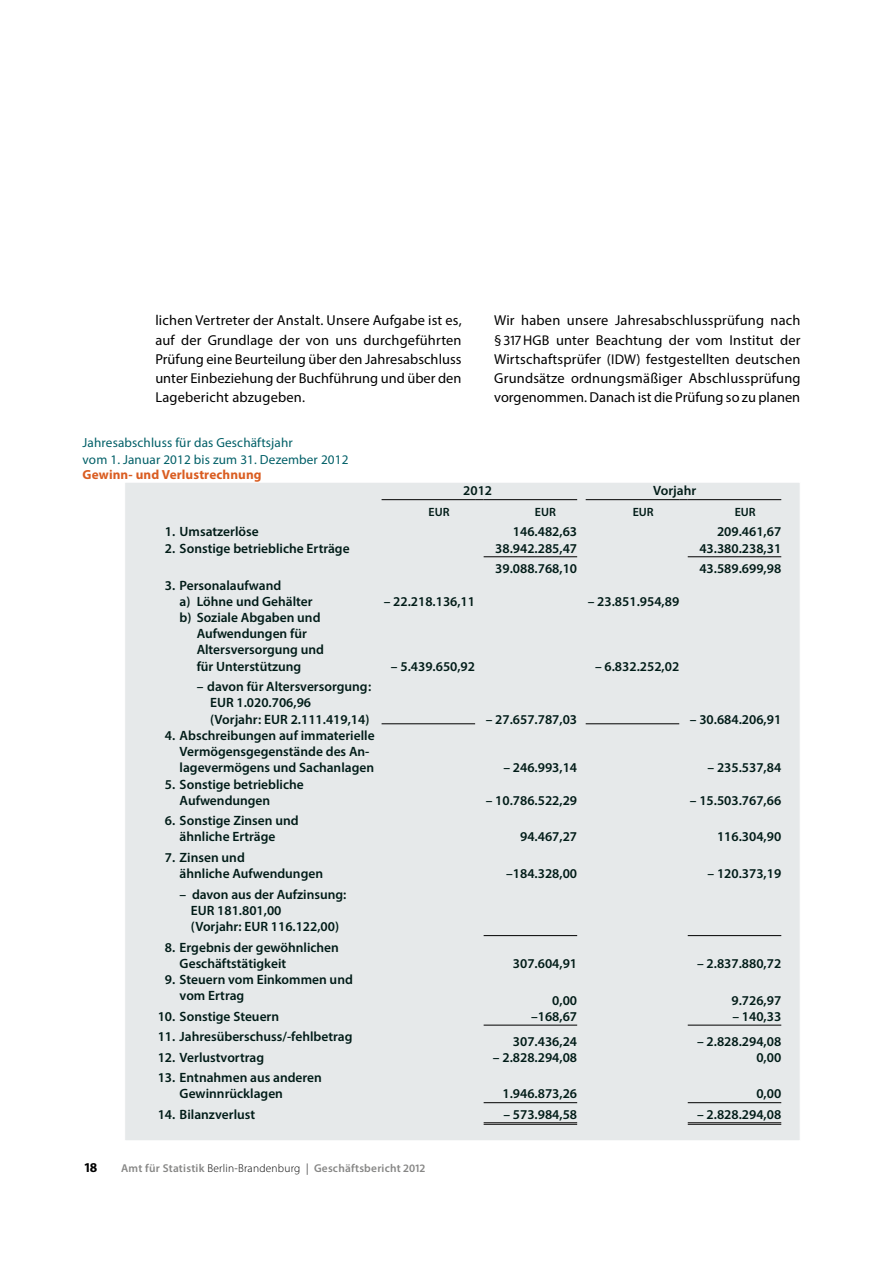
<style>
.page{position:relative;width:893px;height:1263px;background:#fff}
.page>*{position:absolute;margin:0;border:0;box-sizing:border-box;transform-origin:0 0}
.t1{font:14.4px/19.2px "Myriad Pro";letter-spacing:.005em;color:#000;text-align:justify}
.t2{font:600 13.5px/16.2px "Myriad Pro";color:#001b17}
.t3{font:700 13.5px "Myriad Pro";color:#000}
.t4{font:13.2px/16.5px "Myriad Pro";letter-spacing:.01em;color:#005f67}
.t5{font:700 13.2px "Myriad Pro";letter-spacing:.01em;color:#da5d21}
.t6{font:600 12px "Myriad Pro";color:#001b17}
.t7{font:600 11.4px "Myriad Pro";letter-spacing:.02em;color:#878786}
.s1{font-size:14.1px}
.s2{font-weight:300;color:#000}
</style>
<div class="page">
<div style="left:124px;top:482px;width:676px;height:659px;background:#e6e9ea;border:1px solid #fff"></div>
<hr style="left:484px;top:1122px;width:93px;height:3px;background:#fff">
<hr style="left:688px;top:1122px;width:93px;height:3px;background:#fff">
<hr style="left:382px;top:723px;width:93px;height:1px;background:#000">
<hr style="left:586px;top:723px;width:93px;height:1px;background:#000">
<hr style="left:484px;top:935px;width:93px;height:1px;background:#000">
<hr style="left:484px;top:1102px;width:93px;height:1px;background:#000">
<hr style="left:688px;top:1102px;width:93px;height:1px;background:#000">
<hr style="left:382px;top:499px;width:93px;height:1px;background:#000">
<hr style="left:484px;top:499px;width:93px;height:1px;background:#000">
<hr style="left:586px;top:499px;width:93px;height:1px;background:#000">
<hr style="left:688px;top:499px;width:93px;height:1px;background:#000">
<hr style="left:484px;top:556px;width:93px;height:1px;background:#000">
<hr style="left:688px;top:556px;width:93px;height:1px;background:#000">
<hr style="left:688px;top:935px;width:93px;height:1px;background:#000">
<hr style="left:484px;top:1122px;width:93px;height:1px;background:#000">
<hr style="left:484px;top:1124px;width:93px;height:1px;background:#000">
<hr style="left:688px;top:1122px;width:93px;height:1px;background:#000">
<hr style="left:688px;top:1124px;width:93px;height:1px;background:#000">
<hr style="left:484px;top:1025px;width:93px;height:1px;background:#000">
<hr style="left:688px;top:1025px;width:93px;height:1px;background:#000">
<p class="t1" style="left:155px;top:311px;width:308px">lichen Vertreter der Anstalt. Unsere Aufgabe ist es, auf der Grundlage der von uns durchgeführten Prüfung eine Beurteilung über den Jahresabschluss unter Einbeziehung der Buchführung und über den Lagebericht abzugeben.</p>
<p class="t1" style="left:494px;top:311px;width:308px">Wir haben unsere Jahresabschlussprüfung nach § <span class="s1">317HGB</span> unter Beachtung der vom Institut der Wirtschaftsprüfer (<span class="s1">IDW</span>) festgestellten deutschen Grundsätze ordnungsmäßiger Abschlussprüfung vorgenommen. Danach ist die Prüfung so zu planen</p>
<p class="t4" style="left:83px;top:434px;width:267px">Jahresabschluss für das Geschäftsjahr<br>vom 1. Januar 2012 bis zum 31. Dezember 2012</p>
<p class="t5" style="left:83px;top:466px;width:181px">Gewinn- und Verlustrechnung</p>
<p class="t2" style="left:463px;top:482px;width:30px">2012</p>
<p class="t2" style="left:653px;top:482px;width:45px">Vorjahr</p>
<p class="t6" style="left:429px;top:504px;width:22px">EUR</p>
<p class="t6" style="left:535px;top:504px;width:22px">EUR</p>
<p class="t6" style="left:633px;top:504px;width:22px">EUR</p>
<p class="t6" style="left:735px;top:504px;width:22px">EUR</p>
<p class="t2" style="left:165px;top:523px;width:95px">1. Umsatzerlöse</p>
<p class="t2" style="left:513px;top:523px;width:66px">146.482,63</p>
<p class="t2" style="left:717px;top:523px;width:66px">209.461,67</p>
<p class="t2" style="left:165px;top:539px;width:186px">2. Sonstige betriebliche Erträge</p>
<p class="t2" style="left:495px;top:539px;width:83px">38.942.285,47</p>
<p class="t2" style="left:699px;top:539px;width:83px">43.380.238,31</p>
<p class="t2" style="left:495px;top:560px;width:83px">39.088.768,10</p>
<p class="t2" style="left:699px;top:560px;width:83px">43.589.699,98</p>
<p class="t2" style="left:180px;top:577px;width:134px;text-indent:-15px">3. Personalaufwand<br>a) Löhne und Gehälter</p>
<p class="t2" style="left:384px;top:593px;width:93px">– 22.218.136,11</p>
<p class="t2" style="left:588px;top:593px;width:93px">– 23.851.954,89</p>
<p class="t2" style="left:197px;top:609px;width:129px;text-indent:-17px">b) Soziale Abgaben und<br>Aufwendungen für<br>Altersversorgung und für Unterstützung</p>
<p class="t2" style="left:210px;top:678px;width:163px;text-indent:-13px">– davon für Altersversorgung:<br>EUR 1.020.706,96<br>(Vorjahr: EUR 2.111.419,14)</p>
<p class="t2" style="left:180px;top:727px;width:196px;text-indent:-15px">4. Abschreibungen auf immaterielle<br>Vermögensgegenstände des An&shy;lagevermögens und Sachanlagen</p>
<p class="t2" style="left:180px;top:776px;width:126px;text-indent:-15px">5. Sonstige betriebliche<br>Aufwendungen</p>
<p class="t2" style="left:180px;top:812px;width:120px;text-indent:-15px">6. Sonstige Zinsen und ähnliche Erträge</p>
<p class="t2" style="left:180px;top:849px;width:145px;text-indent:-15px">7. Zinsen und<br>ähnliche Aufwendungen</p>
<p class="t2" style="left:191px;top:885px;width:157px;text-indent:-11px">– davon aus der Aufzinsung:<br>EUR 181.801,00<br>(Vorjahr: EUR 116.122,00)</p>
<p class="t2" style="left:180px;top:939px;width:161px;text-indent:-15px">8. Ergebnis der gewöhnlichen<br>Geschäftstätigkeit</p>
<p class="t2" style="left:180px;top:971px;width:175px;text-indent:-15px">9. Steuern vom Einkommen und vom Ertrag</p>
<p class="t2" style="left:391px;top:658px;width:86px">– 5.439.650,92</p>
<p class="t2" style="left:595px;top:658px;width:86px">– 6.832.252,02</p>
<p class="t2" style="left:486px;top:711px;width:93px">– 27.657.787,03</p>
<p class="t2" style="left:690px;top:711px;width:93px">– 30.684.206,91</p>
<p class="t2" style="left:503px;top:759px;width:75px">– 246.993,14</p>
<p class="t2" style="left:707px;top:759px;width:75px">– 235.537,84</p>
<p class="t2" style="left:486px;top:792px;width:93px">– 10.786.522,29</p>
<p class="t2" style="left:690px;top:792px;width:93px">– 15.503.767,66</p>
<p class="t2" style="left:520px;top:828px;width:59px">94.467,27</p>
<p class="t2" style="left:717px;top:828px;width:66px">116.304,90</p>
<p class="t2" style="left:506px;top:865px;width:73px">–184.328,00</p>
<p class="t2" style="left:707px;top:865px;width:75px">– 120.373,19</p>
<p class="t2" style="left:513px;top:955px;width:66px">307.604,91</p>
<p class="t2" style="left:697px;top:955px;width:86px">– 2.837.880,72</p>
<p class="t2" style="left:552px;top:992px;width:26px">0,00</p>
<p class="t2" style="left:731px;top:992px;width:51px">9.726,97</p>
<p class="t2" style="left:158px;top:1008px;width:123px">10. Sonstige Steuern</p>
<p class="t2" style="left:531px;top:1008px;width:48px">–168,67</p>
<p class="t2" style="left:732px;top:1008px;width:50px">– 140,33</p>
<p class="t2" style="left:158px;top:1028px;width:196px">11. Jahresüberschuss/-fehlbetrag</p>
<p class="t2" style="left:513px;top:1032px;width:66px">307.436,24</p>
<p class="t2" style="left:697px;top:1032px;width:86px">– 2.828.294,08</p>
<p class="t2" style="left:158px;top:1049px;width:108px">12. Verlustvortrag</p>
<p class="t2" style="left:493px;top:1049px;width:86px">– 2.828.294,08</p>
<p class="t2" style="left:756px;top:1049px;width:26px">0,00</p>
<p class="t2" style="left:180px;top:1069px;width:144px;text-indent:-22px">13. Entnahmen aus anderen<br>Gewinnrücklagen</p>
<p class="t2" style="left:502px;top:1085px;width:76px">1.946.873,26</p>
<p class="t2" style="left:756px;top:1085px;width:26px">0,00</p>
<p class="t2" style="left:158px;top:1106px;width:99px">14. Bilanzverlust</p>
<p class="t2" style="left:503px;top:1106px;width:75px">– 573.984,58</p>
<p class="t2" style="left:697px;top:1106px;width:86px">– 2.828.294,08</p>
<p class="t3" style="left:85px;top:1159px;width:14px">18</p>
<p class="t7" style="left:121px;top:1161px;width:306px">Amt für Statistik <span class="s2">Berlin-Brandenburg |</span> Geschäftsbericht 2012</p>
</div>
